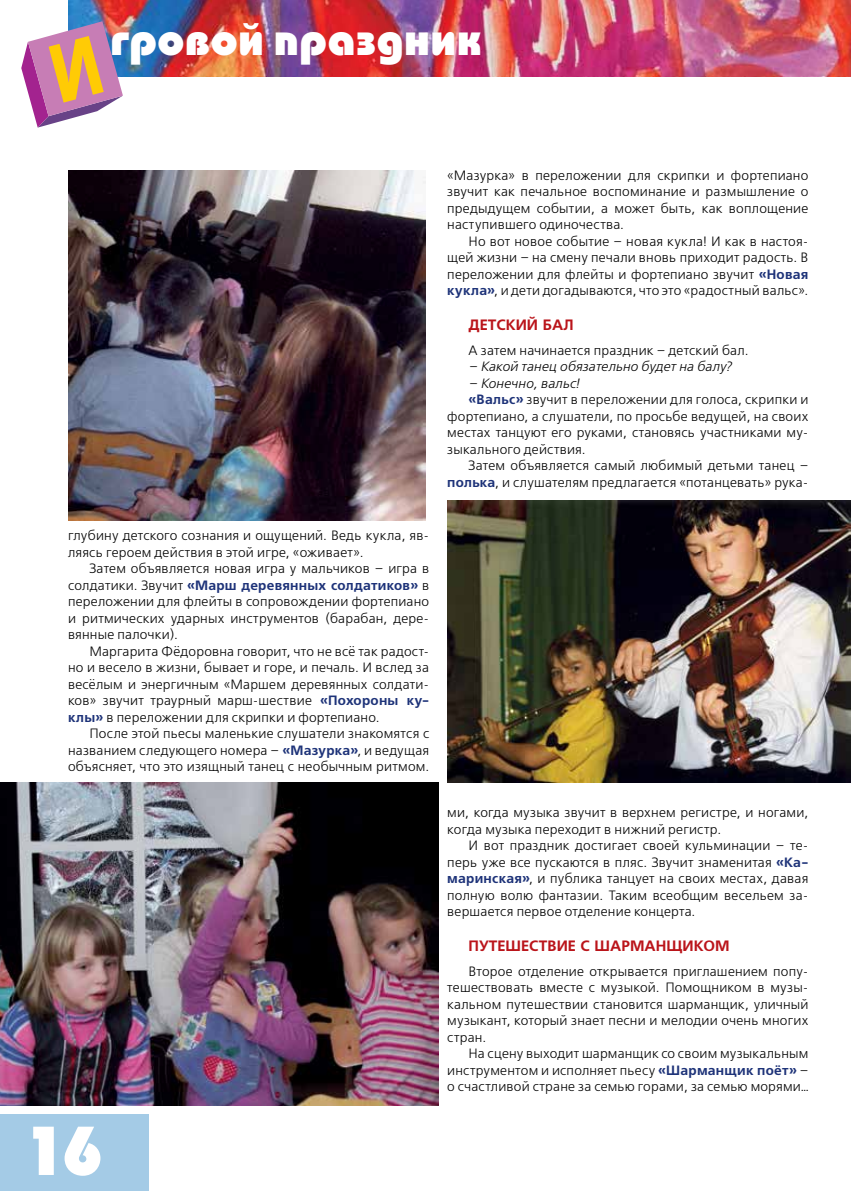
<style>
.page{position:relative;width:851px;height:1191px;background:#fff}
.page>*{position:absolute;margin:0;border:0;box-sizing:border-box;transform-origin:0 0}
.t1{font:800 69px "Bauhaus C";color:#fff}
.t2{font:800 45px "Bauhaus C";letter-spacing:.01em;color:#fff}
.t3{font:700 15px "Free Set C";color:#ba141a}
.t4{font:13.5px/16.5px "Free Set C";letter-spacing:.015em;color:#000;text-align:justify}
.t5{font:italic 13.5px "Free Set C";letter-spacing:.01em;color:#000}
.s1{font-weight:700;color:#1e3379}
</style>
<div class="page">
<div style="left:0;top:1114px;width:149px;height:77px;background:#a4cbe6"></div>
<img style="left:68px;top:0;width:782px;height:77px">
<svg style="left:21px;top:21px;width:102px;height:107px"></svg>
<img style="left:0;top:782px;width:438px;height:324px">
<img style="left:447px;top:500px;width:402px;height:282px">
<img style="left:68px;top:170px;width:357px;height:350px">
<h2 class="t2" style="left:111px;top:13px;width:373px">гровой праздник</h2>
<p class="t4" style="left:68px;top:528px;width:362px">глубину детского сознания и ощущений. Ведь кукла, яв&shy;ляясь героем действия в этой игре, «оживает».</p>
<p class="t4" style="left:68px;top:561px;width:362px;text-indent:21px">Затем объявляется новая игра у мальчиков – игра в солдатики. Звучит <span class="s1">«Марш деревянных солдатиков»</span> в переложении для флейты в сопровождении фортепиано и ритмических ударных инструментов (барабан, дере&shy;вянные палочки).</p>
<p class="t4" style="left:68px;top:643px;width:362px;text-indent:21px">Маргарита Фёдоровна говорит, что не всё так радост&shy;но и весело в жизни, бывает и горе, и печаль. И вслед за весёлым и энергичным «Маршем деревянных солдати&shy;ков» звучит траурный марш-шествие <span class="s1">«Похороны ку&shy;клы»</span> в переложении для скрипки и фортепиано.</p>
<p class="t4" style="left:68px;top:726px;width:362px;text-indent:21px">После этой пьесы маленькие слушатели знакомятся с названием следующего номера – <span class="s1">«Мазурка»</span>, и ведущая объясняет, что это изящный танец с необычным ритмом.</p>
<h1 class="t1" style="left:24px;top:1109px;width:82px">16</h1>
<p class="t4" style="left:447px;top:167px;width:362px">«Мазурка» в переложении для скрипки и фортепиано звучит как печальное воспоминание и размышление о предыдущем событии, а может быть, как воплощение наступившего одиночества.</p>
<p class="t4" style="left:447px;top:233px;width:362px;text-indent:21px">Но вот новое событие – новая кукла! И как в настоя&shy;щей жизни – на смену печали вновь приходит радость. В переложении для флейты и фортепиано звучит <span class="s1">«Новая кукла»</span>, и дети догадываются, что это «радостный вальс».</p>
<p class="t3" style="left:468px;top:316px;width:107px">ДЕТСКИЙ БАЛ</p>
<p class="t4" style="left:468px;top:343px;width:281px">А затем начинается праздник – детский бал.</p>
<p class="t5" style="left:468px;top:360px;width:264px">– Какой танец обязательно будет на балу?</p>
<p class="t5" style="left:468px;top:376px;width:112px">– Конечно, вальс!</p>
<p class="t4" style="left:468px;top:392px;width:341px"><span class="s1">«Вальс»</span> звучит в переложении для голоса, скрипки и</p>
<p class="t4" style="left:447px;top:409px;width:362px">фортепиано, а слушатели, по просьбе ведущей, на своих</p>
<p class="t4" style="left:447px;top:425px;width:362px">местах танцуют его руками, становясь участниками му-</p>
<p class="t4" style="left:447px;top:442px;width:140px">зыкального действия.</p>
<p class="t4" style="left:468px;top:458px;width:341px">Затем объявляется самый любимый детьми танец –</p>
<p class="t4" style="left:447px;top:475px;width:362px"><span class="s1">полька</span>, и слушателям предлагается «потанцевать» рука-</p>
<p class="t4" style="left:447px;top:805px;width:362px">ми, когда музыка звучит в верхнем регистре, и ногами, когда музыка переходит в нижний регистр.</p>
<p class="t4" style="left:447px;top:838px;width:362px;text-indent:21px">И вот праздник достигает своей кульминации – те&shy;перь уже все пускаются в пляс. Звучит знаменитая <span class="s1">«Ка&shy;маринская»</span>, и публика танцует на своих местах, давая полную волю фантазии. Таким всеобщим весельем за&shy;вершается первое отделение концерта.</p>
<p class="t3" style="left:468px;top:937px;width:263px">ПУТЕШЕСТВИЕ С ШАРМАНЩИКОМ</p>
<p class="t4" style="left:447px;top:963px;width:362px;text-indent:21px">Второе отделение открывается приглашением попу&shy;тешествовать вместе с музыкой. Помощником в музы&shy;кальном путешествии становится шарманщик, уличный музыкант, который знает песни и мелодии очень многих стран.</p>
<p class="t4" style="left:447px;top:1046px;width:362px;text-indent:21px">На сцену выходит шарманщик со своим музыкальным инструментом и исполняет пьесу <span class="s1">«Шарманщик поёт»</span> – о счастливой стране за семью горами, за семью морями…</p>
</div>
